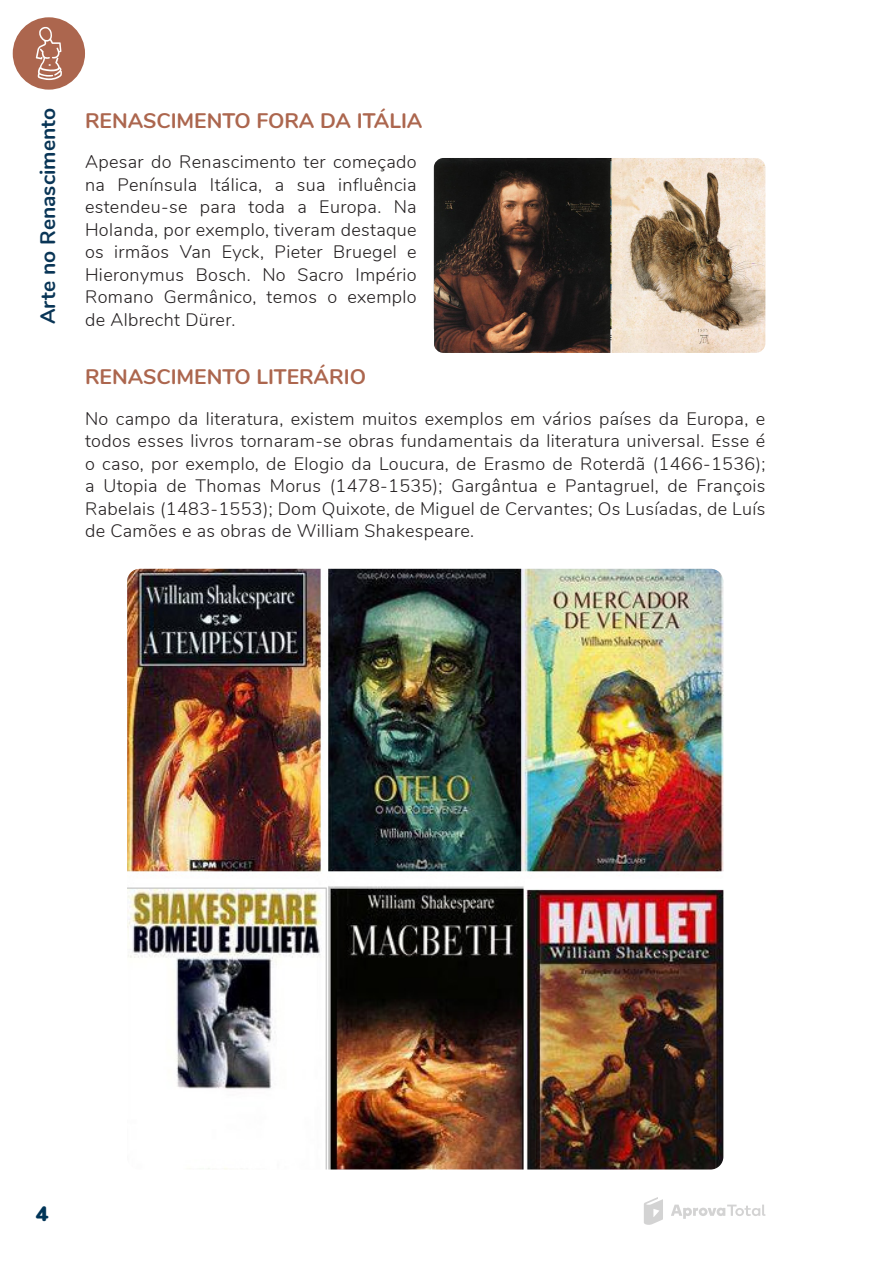
<style>
.page{position:relative;width:893px;height:1263px;background:#fff}
.page>*{position:absolute;margin:0;border:0;box-sizing:border-box;transform-origin:0 0}
.TEXTO{font:700 21px "Nunito";color:#ac664e}
.TÍTULO_PEQUENO_1{font:700 21px "Nunito";color:#ac664e}
.t1{font:700 21px "Nunito";color:#093556}
.t2{font:900 21px "Nunito";color:#003558}
.TEXTO-2{font:300 18px/22.5px "Nunito";letter-spacing:.02em;color:#231f20;text-align:justify}
</style>
<div class="page">
<div style="left:13px;top:17px;width:72px;height:73px;background:#ac664e;border-radius:50%"></div>
<svg style="left:671px;top:1204px;width:94px;height:15px"></svg>
<svg style="left:644px;top:1197px;width:19px;height:28px"></svg>
<svg style="left:36px;top:27px;width:26px;height:54px"></svg>
<img style="left:127px;top:569px;width:596px;height:600px">
<img style="left:434px;top:158px;width:331px;height:195px">
<p class="t1" style="left:32px;top:324px;width:217px;rotate:-90deg">Arte no Renascimento</p>
<p class="TEXTO" style="left:85px;top:105px;width:339px">RENASCIMENTO FORA DA ITÁLIA</p>
<p class="TEXTO-2" style="left:85px;top:150px;width:333px">Apesar do Renascimento ter começado na Península Itálica, a sua influência estendeu-se para toda a Europa. Na Holanda, por exemplo, tiveram destaque os irmãos Van Eyck, Pieter Bruegel e Hieronymus Bosch. No Sacro Império Romano Germânico, temos o exemplo de Albrecht Dürer.</p>
<p class="TÍTULO_PEQUENO_1" style="left:85px;top:361px;width:283px">RENASCIMENTO LITERÁRIO</p>
<p class="TEXTO-2" style="left:85px;top:406px;width:682px">No campo da literatura, existem muitos exemplos em vários países da Europa, e todos esses livros tornaram-se obras fundamentais da literatura universal. Esse é o caso, por exemplo, de Elogio da Loucura, de Erasmo de Roterdã (1466-1536); a Utopia de Thomas Morus (1478-1535); Gargântua e Pantagruel, de François Rabelais (1483-1553); Dom Quixote, de Miguel de Cervantes; Os Lusíadas, de Luís de Camões e as obras de William Shakespeare.</p>
<p class="t2" style="left:36px;top:1198px;width:14px">4</p>
</div>
